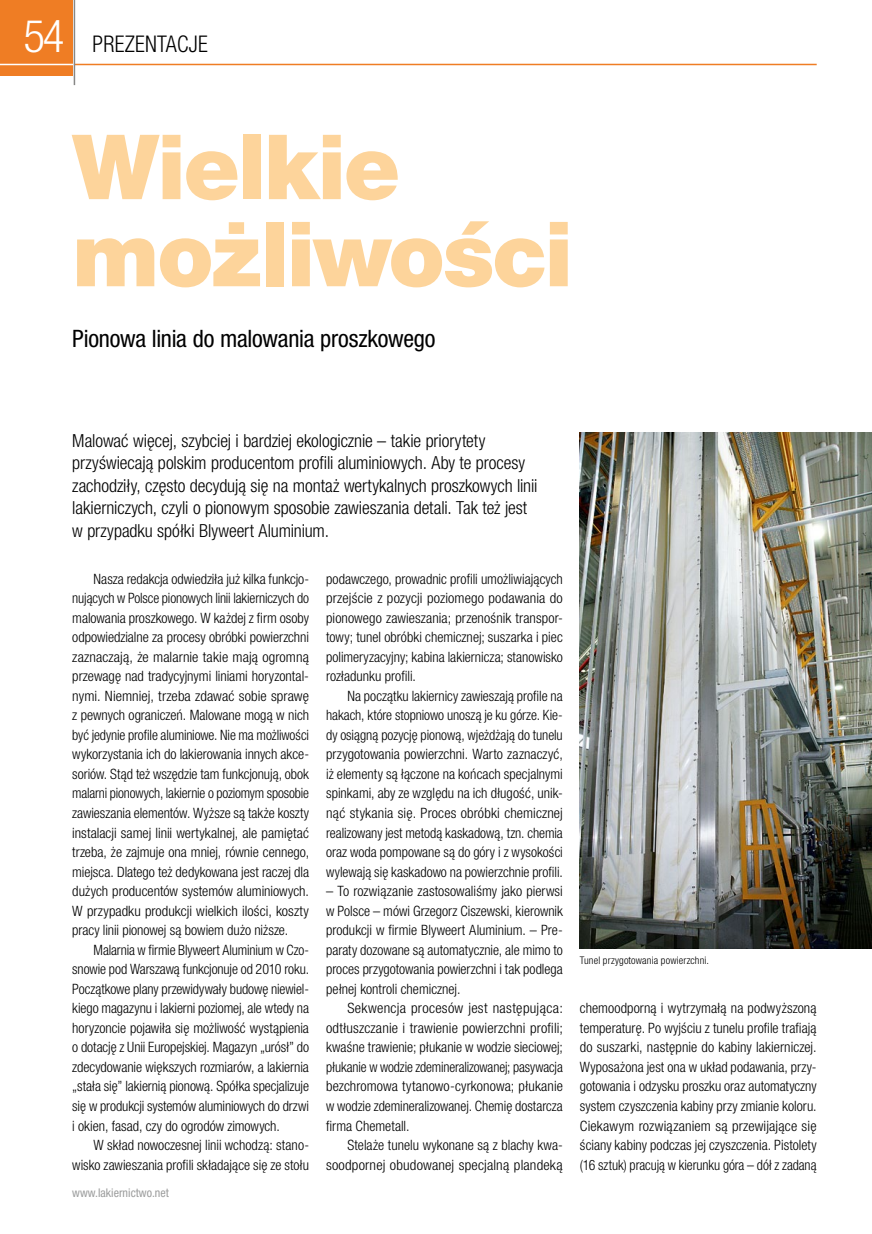
<style>
.page{position:relative;width:872px;height:1234px;background:#fff}
.page>*{position:absolute;margin:0;border:0;box-sizing:border-box;transform-origin:0 0}
.t1{font:900 90px/87px "Helvetica Neue LT Pro";letter-spacing:-.025em;color:#fdd49b}
.t2{font:300 condensed 45px "Helvetica Neue LT Pro";color:#fff}
.t3{font:condensed 24px "Helvetica Neue LT Pro";letter-spacing:-.01em;color:#000}
.t4{font:300 condensed 22.95px "Helvetica Neue LT Pro";color:#000;scale:.96 1}
.t5{font:300 condensed 18px/22.5px "Helvetica Neue LT Pro";letter-spacing:-.005em;color:#000}
.t6{font:300 condensed 14.25px/19.5px "Helvetica Neue LT Pro";color:#000;text-align:justify}
.t7{font:300 condensed 14.25px/19.5px "Helvetica Neue LT Pro";color:#000;text-align:justify;scale:1.04 1}
.t8{font:condensed 12px "Helvetica Neue LT Pro";color:#9c9d9d}
.t9{font:300 condensed 10.5px "Helvetica Neue LT Pro";letter-spacing:.015em;color:#000}
</style>
<div class="page">
<img style="left:580px;top:433px;width:292px;height:514px">
<hr style="left:74px;top:64px;width:742px;height:1px;background:#ef7d24">
<div style="left:0;top:0;width:72px;height:75px;background:#ef7d24"></div>
<hr style="left:0;top:64px;width:74px;height:1px;background:#fff">
<hr style="left:74px;top:0;width:1px;height:85px;background:#878786">
<h2 class="t2" style="left:23px;top:10px;width:42px">54</h2>
<h3 class="t4" style="left:93px;top:31px;width:56px">prezentac</h3>
<h3 class="t4" style="left:189px;top:31px;width:19px">je</h3>
<h1 class="t1" style="left:72px;top:123px;width:502px">Wielkie możliwości</h1>
<h3 class="t3" style="left:72px;top:325px;width:364px">Pionowa linia do malowania proszkowego</h3>
<p class="t5" style="left:72px;top:429px;width:466px">Malować więcej, szybciej i bardziej ekologicznie – takie priorytety przyświecają polskim producentom profili aluminiowych. Aby te procesy zachodziły, często decydują się na montaż wertykalnych proszkowych linii lakierniczych, czyli o pionowym sposobie zawieszania detali. Tak też jest w przypadku spółki Blyweert Aluminium.</p>
<p class="t6" style="left:326px;top:568px;width:238px">podawczego, prowadnic profili umożliwiających przejście z pozycji poziomego podawania do pionowego zawieszania; przenośnik transpor&shy;towy; tunel obróbki chemicznej; suszarka i piec polimeryzacyjny; kabina lakiernicza; stanowisko rozładunku profili.</p>
<p class="t6" style="left:326px;top:685px;width:239px;text-indent:21px">Na początku lakiernicy zawieszają profile na hakach, które stopniowo unoszą je ku górze. Kie&shy;dy osiągną pozycję pionową, wjeżdżają do tunelu przygotowania powierzchni. Warto zaznaczyć, iż elementy są łączone na końcach specjalnymi spinkami, aby ze względu na ich długość, unik&shy;nąć stykania się. Proces obróbki chemicznej realizowany jest metodą kaskadową, tzn. chemia oraz woda pompowane są do góry i z wysokości wylewają się kaskadowo na powierzchnie profili.</p>
<p class="t6" style="left:326px;top:881px;width:238px">– To rozwiązanie zastosowaliśmy jako pierwsi w Polsce – mówi Grzegorz Ciszewski, kierownik produkcji w firmie Blyweert Aluminium. – Pre&shy;paraty dozowane są automatycznie, ale mimo to proces przygotowania powierzchni i tak podlega pełnej kontroli chemicznej.</p>
<p class="t7" style="left:326px;top:998px;width:229px;text-indent:21px">Sekwencja procesów jest następująca: odtłuszczanie i trawienie powierzchni profili; kwaśne trawienie; płukanie w wodzie sieciowej; płukanie w wodzie zdemineralizowanej; pasywacja bezchromowa tytanowo-cyrkonowa; płukanie w wodzie zdemineralizowanej. Chemię dostarcza firma Chemetall.</p>
<p class="t6" style="left:326px;top:1134px;width:238px;text-align:right">Stelaże tunelu wykonane są z blachy kwa&shy;soodpornej obudowanej specjalną plandeką</p>
<p class="t6" style="left:72px;top:568px;width:238px;text-indent:21px">Nasza redakcja odwiedziła już kilka funkcjo&shy;nujących w Polsce pionowych linii lakierniczych do malowania proszkowego. W każdej z firm osoby odpowiedzialne za procesy obróbki powierzchni zaznaczają, że malarnie takie mają ogromną przewagę nad tradycyjnymi liniami horyzontal&shy;nymi. Niemniej, trzeba zdawać sobie sprawę z pewnych ograniczeń. Malowane mogą w nich być jedynie profile aluminiowe. Nie ma możliwości wykorzystania ich do lakierowania innych akce&shy;soriów. Stąd też wszędzie tam funkcjonują, obok malarni pionowych, lakiernie o poziomym sposobie zawieszania elementów. Wyższe są także koszty instalacji samej linii wertykalnej, ale pamiętać trzeba, że zajmuje ona mniej, równie cennego, miejsca. Dlatego też dedykowana jest raczej dla dużych producentów systemów aluminiowych.<br>W przypadku produkcji wielkich ilości, koszty pracy linii pionowej są bowiem dużo niższe.</p>
<p class="t6" style="left:72px;top:939px;width:238px;text-indent:21px">Malarnia w firmie Blyweert Aluminium w Czo&shy;snowie pod Warszawą funkcjonuje od 2010 roku.<br>Początkowe plany przewidywały budowę niewiel&shy;kiego magazynu i lakierni poziomej, ale wtedy na horyzoncie pojawiła się możliwość wystąpienia o dotację z Unii Europejskiej. Magazyn „urósł” do zdecydowanie większych rozmiarów, a lakiernia „stała się” lakiernią pionową. Spółka specjalizuje się w produkcji systemów aluminiowych do drzwi i okien, fasad, czy do ogrodów zimowych.</p>
<p class="t6" style="left:72px;top:1134px;width:238px;text-align:right">W skład nowoczesnej linii wchodzą: stano&shy;wisko zawieszania profili składające się ze stołu</p>
<p class="t8" style="left:72px;top:1185px;width:98px">www.lakiernictwo.net</p>
<p class="t9" style="left:580px;top:954px;width:131px">Tunel przygotowania powierzchni.</p>
<p class="t6" style="left:580px;top:998px;width:238px">chemoodporną i wytrzymałą na podwyższoną temperaturę. Po wyjściu z tunelu profile trafiają do suszarki, następnie do kabiny lakierniczej.<br>Wyposażona jest ona w układ podawania, przy&shy;gotowania i odzysku proszku oraz automatyczny system czyszczenia kabiny przy zmianie koloru.<br>Ciekawym rozwiązaniem są przewijające się ściany kabiny podczas jej czyszczenia. Pistolety (16 sztuk) pracują w kierunku góra – dół z zadaną</p>
</div>
